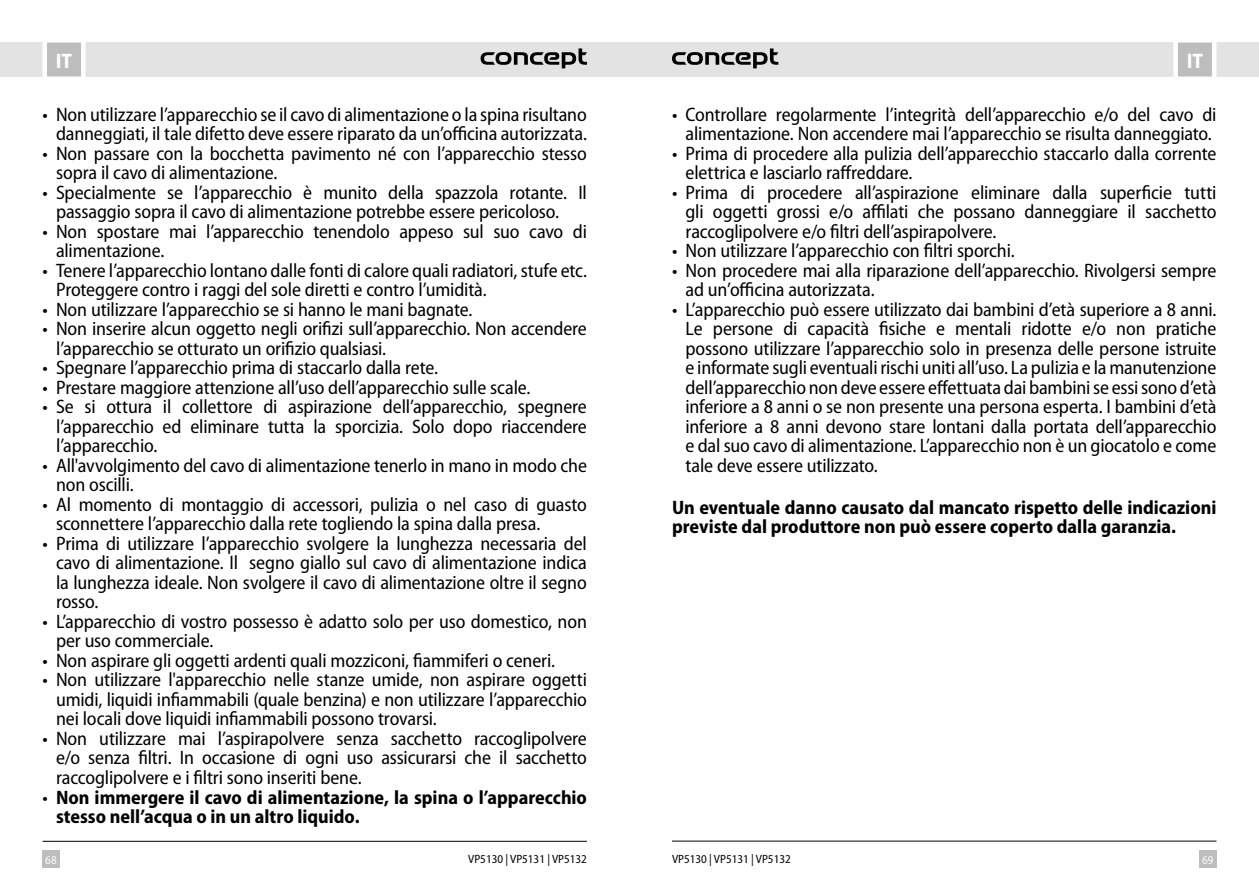
<style>
.page{position:relative;width:1259px;height:893px;background:#fff}
.page>*{position:absolute;margin:0;border:0;box-sizing:border-box;transform-origin:0 0}
.t1{font:700 semi-condensed 21px "Myriad Pro";color:#fff}
.t2{font:semi-condensed 19.5px/19.5px "Myriad Pro";letter-spacing:-.01em;color:#000}
.text{font:700 semi-condensed 19.5px/19.5px "Myriad Pro";color:#000}
.t3{font:semi-condensed 12px "Myriad Pro";color:#000}
.t4{font:semi-condensed 12px "Myriad Pro";color:#fff}
.s1{font-weight:400}
</style>
<div class="page">
<div style="left:629px;top:43px;width:630px;height:34px;background:#e3e3e3"></div>
<div style="left:0;top:43px;width:629px;height:34px;background:#e3e3e3"></div>
<div style="left:43px;top:850px;width:17px;height:17px;background:#bdbdbd"></div>
<div style="left:1199px;top:850px;width:17px;height:17px;background:#bdbdbd"></div>
<svg style="left:1171px;top:42px;width:47px;height:35px;background:#cecece"></svg>
<svg style="left:40px;top:42px;width:48px;height:35px;background:#cecece"></svg>
<hr style="left:672px;top:841px;width:544px;height:1px;background:#000">
<hr style="left:43px;top:841px;width:544px;height:1px;background:#000">
<svg style="left:480px;top:48px;width:107px;height:20px"></svg>
<svg style="left:672px;top:48px;width:106px;height:20px"></svg>
<p class="t1" style="left:56px;top:50px;width:18px">IT</p>
<p class="t1" style="left:1186px;top:50px;width:18px">IT</p>
<p class="t2" style="left:43px;top:105px;width:546px;text-align:right">• Non utilizzare l’apparecchio se il cavo di alimentazione o la spina risultano danneggiati, il tale difetto deve essere riparato da un’officina autorizzata.</p>
<p class="t2" style="left:56px;top:144px;width:532px;text-indent:-14px">• Non passare con la bocchetta pavimento né con l’apparecchio stesso sopra il cavo di alimentazione.</p>
<p class="t2" style="left:56px;top:183px;width:532px;text-indent:-14px">• Specialmente se l’apparecchio è munito della spazzola rotante. Il passaggio sopra il cavo di alimentazione potrebbe essere pericoloso.</p>
<p class="t2" style="left:56px;top:222px;width:532px;text-indent:-14px">• Non spostare mai l’apparecchio tenendolo appeso sul suo cavo di alimentazione.</p>
<p class="t2" style="left:56px;top:261px;width:532px;text-indent:-14px">• Tenere l’apparecchio lontano dalle fonti di calore quali radiatori, stufe etc.<br>Proteggere contro i raggi del sole diretti e contro l’umidità.</p>
<p class="t2" style="left:43px;top:300px;width:431px">• Non utilizzare l’apparecchio se si hanno le mani bagnate.</p>
<p class="t2" style="left:56px;top:320px;width:532px;text-indent:-14px">• Non inserire alcun oggetto negli orifizi sull’apparecchio. Non accendere l’apparecchio se otturato un orifizio qualsiasi.</p>
<p class="t2" style="left:43px;top:359px;width:397px">• Spegnare l’apparecchio prima di staccarlo dalla rete.</p>
<p class="t2" style="left:43px;top:378px;width:489px">• Prestare maggiore attenzione all’uso dell’apparecchio sulle scale.</p>
<p class="t2" style="left:56px;top:398px;width:532px;text-align:justify;text-indent:-14px">• Se si ottura il collettore di aspirazione dell’apparecchio, spegnere l’apparecchio ed eliminare tutta la sporcizia. Solo dopo riaccendere l’apparecchio.</p>
<p class="t2" style="left:56px;top:456px;width:532px;text-indent:-14px">• All'avvolgimento del cavo di alimentazione tenerlo in mano in modo che non oscilli.</p>
<p class="t2" style="left:56px;top:495px;width:532px;text-indent:-14px">• Al momento di montaggio di accessori, pulizia o nel caso di guasto sconnettere l’apparecchio dalla rete togliendo la spina dalla presa.</p>
<p class="t2" style="left:56px;top:534px;width:532px;text-align:justify;text-indent:-14px">• Prima di utilizzare l’apparecchio svolgere la lunghezza necessaria del cavo di alimentazione. Il segno giallo sul cavo di alimentazione indica la lunghezza ideale. Non svolgere il cavo di alimentazione oltre il segno rosso.</p>
<p class="t2" style="left:56px;top:612px;width:532px;text-indent:-14px">• L’apparecchio di vostro possesso è adatto solo per uso domestico, non per uso commerciale.</p>
<p class="t2" style="left:43px;top:651px;width:514px">• Non aspirare gli oggetti ardenti quali mozziconi, fiammiferi o ceneri.</p>
<p class="t2" style="left:56px;top:671px;width:532px;text-align:justify;text-indent:-14px">• Non utilizzare l'apparecchio nelle stanze umide, non aspirare oggetti umidi, liquidi infiammabili (quale benzina) e non utilizzare l’apparecchio nei locali dove liquidi infiammabili possono trovarsi.</p>
<p class="t2" style="left:56px;top:729px;width:532px;text-align:justify;text-indent:-14px">• Non utilizzare mai l’aspirapolvere senza sacchetto raccoglipolvere e/o senza filtri. In occasione di ogni uso assicurarsi che il sacchetto raccoglipolvere e i filtri sono inseriti bene.</p>
<p class="text" style="left:56px;top:787px;width:532px;text-indent:-14px"><span class="s1">•</span> Non immergere il cavo di alimentazione, la spina o l’apparecchio stesso nell’acqua o in un altro liquido.</p>
<p class="t2" style="left:672px;top:105px;width:546px;text-align:center">• Controllare regolarmente l’integrità dell’apparecchio e/o del cavo di alimentazione. Non accendere mai l’apparecchio se risulta danneggiato.</p>
<p class="t2" style="left:685px;top:144px;width:532px;text-indent:-14px">• Prima di procedere alla pulizia dell’apparecchio staccarlo dalla corrente elettrica e lasciarlo raffreddare.</p>
<p class="t2" style="left:685px;top:183px;width:532px;text-align:justify;text-indent:-14px">• Prima di procedere all’aspirazione eliminare dalla superficie tutti gli oggetti grossi e/o affilati che possano danneggiare il sacchetto raccoglipolvere e/o filtri dell’aspirapolvere.</p>
<p class="t2" style="left:672px;top:242px;width:344px">• Non utilizzare l’apparecchio con filtri sporchi.</p>
<p class="t2" style="left:685px;top:261px;width:532px;text-indent:-14px">• Non procedere mai alla riparazione dell’apparecchio. Rivolgersi sempre ad un’officina autorizzata.</p>
<p class="t2" style="left:685px;top:300px;width:532px;text-align:justify;text-indent:-14px">• L’apparecchio può essere utilizzato dai bambini d’età superiore a 8 anni.<br>Le persone di capacità fisiche e mentali ridotte e/o non pratiche possono utilizzare l’apparecchio solo in presenza delle persone istruite e informate sugli eventuali rischi uniti all’uso. La pulizia e la manutenzione dell’apparecchio non deve essere effettuata dai bambini se essi sono d’età inferiore a 8 anni o se non presente una persona esperta. I bambini d’età inferiore a 8 anni devono stare lontani dalla portata dell’apparecchio e dal suo cavo di alimentazione. L’apparecchio non è un giocatolo e come tale deve essere utilizzato.</p>
<p class="text" style="left:672px;top:498px;width:546px">Un eventuale danno causato dal mancato rispetto delle indicazioni previste dal produttore non può essere coperto dalla garanzia.</p>
<p class="t3" style="left:468px;top:852px;width:120px">VP5130 | VP5131 | VP5132</p>
<p class="t3" style="left:672px;top:852px;width:120px">VP5130 | VP5131 | VP5132</p>
<p class="t4" style="left:45px;top:853px;width:13px">68</p>
<p class="t4" style="left:1202px;top:853px;width:13px">69</p>
</div>
